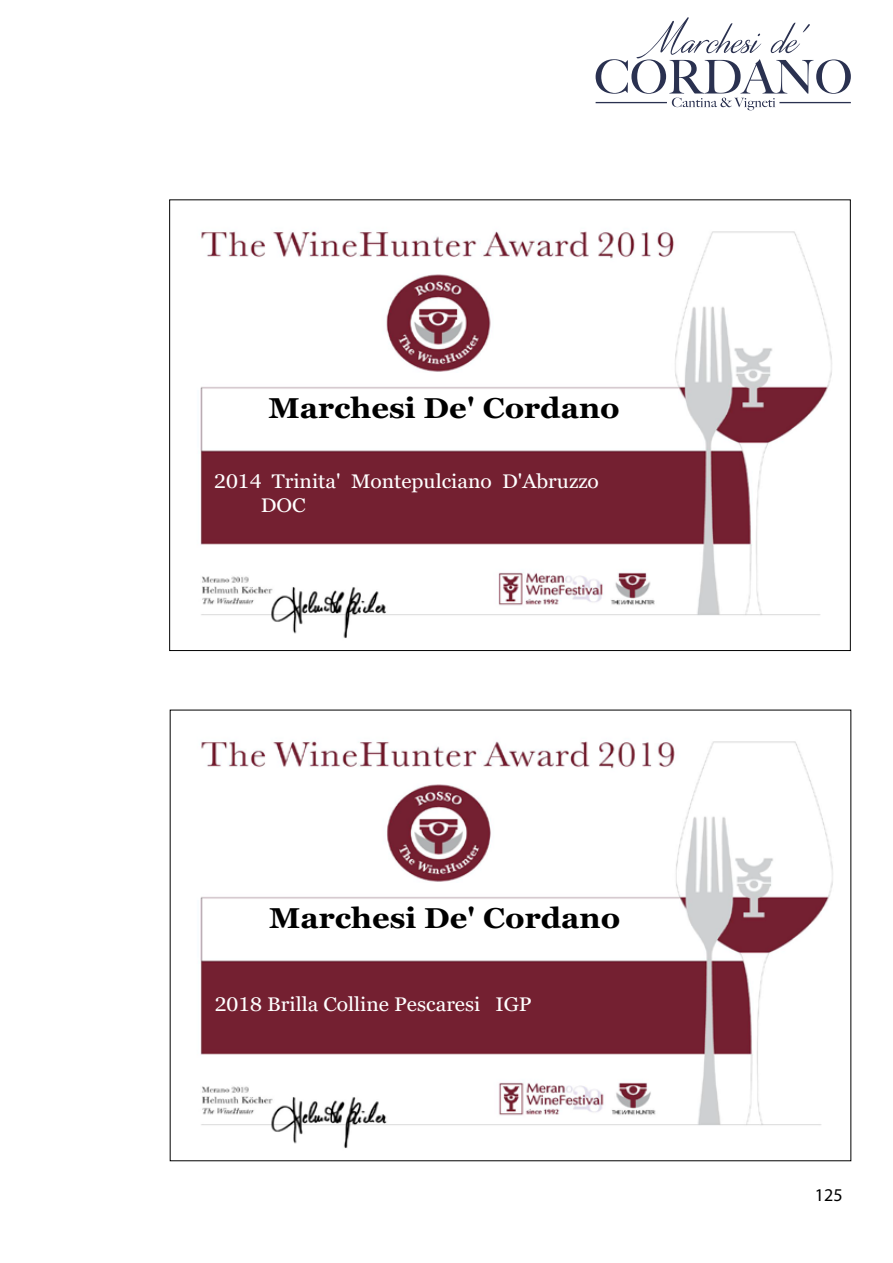
<style>
.page{position:relative;width:893px;height:1263px;background:#fff}
.page>*{position:absolute;margin:0;border:0;box-sizing:border-box;transform-origin:0 0}
.t1{font:700 28.8px "Georgia Pro";color:#000;scale:1.07 1}
.t2{font:19.65px/24.2px "Georgia Pro";color:#fff;scale:1.07 1}
.t3{font:18px "Myriad Pro";color:#000}
</style>
<div class="page">
<img style="left:200px;top:230px;width:632px;height:409px">
<img style="left:200px;top:740px;width:633px;height:409px">
<svg style="left:595px;top:17px;width:255px;height:93px"></svg>
<h1 class="t1" style="left:268px;top:391px;width:330px">Marchesi De' Cordano</h1>
<p class="t2" style="left:261px;top:470px;width:317px;text-indent:-47px">2014 Trinita' Montepulciano D'Abruzzo<br>DOC</p>
<h1 class="t1" style="left:269px;top:902px;width:330px">Marchesi De' Cordano</h1>
<p class="t2" style="left:215px;top:993px;width:298px">2018 Brilla Colline Pescaresi IGP</p>
<p class="t3" style="left:814px;top:1183px;width:29px">125</p>
</div>
